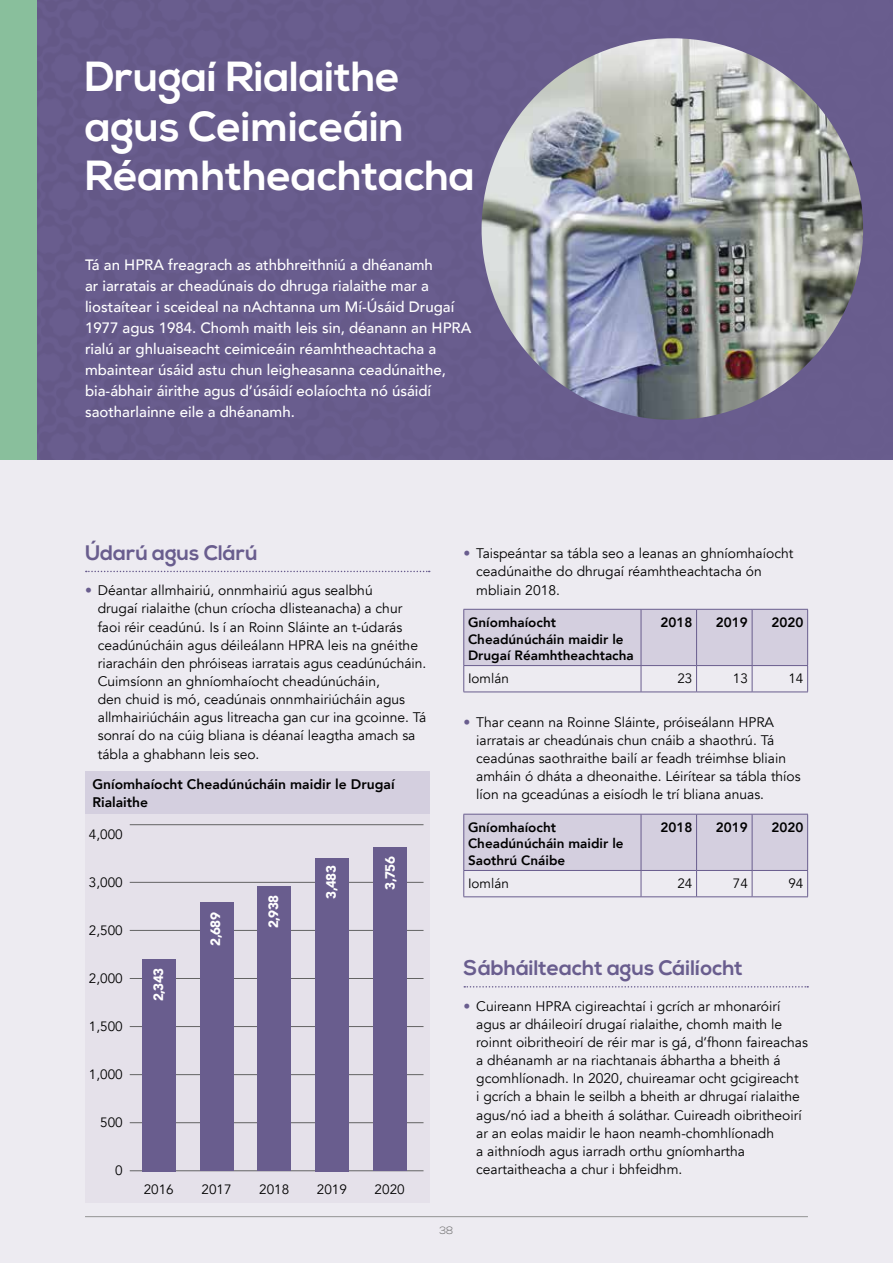
<style>
.page{position:relative;width:893px;height:1263px;background:#edebf1}
.page>*{position:absolute;margin:0;border:0;box-sizing:border-box;transform-origin:0 0}
.t1{font:700 42px/49.5px "Nexa";color:#fff}
.t2{font:700 21px "Nexa";color:#695d8e}
.t3{font:500 15px/21px "Avenir";color:#fff}
.t4{font:13.8px/18.1px "Avenir";color:#000}
.t5{font:800 13.8px/18.1px "Avenir";color:#000}
.t6{font:800 13.5px/16.5px "Avenir";color:#000}
.t7{font:13.5px "Avenir";color:#000}
.t8{font:900 13.5px "Avenir";letter-spacing:-.05em;color:#fff}
.t9{font:300 10.5px "Nexa";color:#636363}
.s1{color:#695d8e}
</style>
<div class="page">
<div style="left:35px;top:0;width:858px;height:459px;background:#695d8e"></div>
<div style="left:0;top:0;width:37px;height:459px;background:#89bf9c"></div>
<svg style="left:86px;top:571px;width:344px;height:1px"></svg>
<svg style="left:464px;top:986px;width:344px;height:1px"></svg>
<svg style="left:463px;top:609px;width:345px;height:83px"></svg>
<hr style="left:463px;top:692px;width:178px;height:1px;background:#695d8e">
<hr style="left:641px;top:692px;width:56px;height:1px;background:#695d8e">
<hr style="left:697px;top:692px;width:55px;height:1px;background:#695d8e">
<hr style="left:752px;top:692px;width:56px;height:1px;background:#695d8e">
<svg style="left:463px;top:814px;width:345px;height:82px"></svg>
<hr style="left:463px;top:896px;width:178px;height:1px;background:#695d8e">
<hr style="left:641px;top:896px;width:56px;height:1px;background:#695d8e">
<hr style="left:697px;top:896px;width:55px;height:1px;background:#695d8e">
<hr style="left:752px;top:896px;width:56px;height:1px;background:#695d8e">
<div style="left:85px;top:771px;width:344px;height:432px;background:#e5e1ea"></div>
<div style="left:85px;top:771px;width:344px;height:42px;background:#d4cfdf"></div>
<hr style="left:130px;top:1074px;width:293px;height:1px;background:#636363">
<hr style="left:130px;top:1026px;width:293px;height:1px;background:#636363">
<hr style="left:130px;top:1122px;width:293px;height:1px;background:#636363">
<hr style="left:130px;top:824px;width:293px;height:1px;background:#636363">
<hr style="left:130px;top:930px;width:293px;height:1px;background:#636363">
<hr style="left:130px;top:882px;width:293px;height:1px;background:#636363">
<hr style="left:130px;top:978px;width:293px;height:1px;background:#636363">
<hr style="left:130px;top:1170px;width:293px;height:1px;background:#636363">
<div style="left:315px;top:858px;width:34px;height:313px;background:#695d8e"></div>
<div style="left:373px;top:847px;width:34px;height:324px;background:#695d8e"></div>
<div style="left:142px;top:959px;width:34px;height:212px;background:#695d8e"></div>
<div style="left:200px;top:902px;width:33px;height:269px;background:#695d8e"></div>
<div style="left:257px;top:887px;width:34px;height:284px;background:#695d8e"></div>
<hr style="left:85px;top:1216px;width:723px;height:1px;background:#939393">
<img style="left:482px;top:38px;width:381px;height:382px;border-radius:191px">
<h1 class="t1" style="left:85px;top:53px;width:391px">Drugaí Rialaithe agus Ceimiceáin<br>Réamhtheachtacha</h1>
<p class="t3" style="left:85px;top:254px;width:388px">Tá an HPRA freagrach as athbhreithniú a dhéanamh<br>ar iarratais ar cheadúnais do dhruga rialaithe mar a liostaítear i sceideal na nAchtanna um Mí-Úsáid Drugaí 1977 agus 1984. Chomh maith leis sin, déanann an HPRA rialú ar ghluaiseacht ceimiceáin réamhtheachtacha a mbaintear úsáid astu chun leigheasanna ceadúnaithe, bia-ábhair áirithe agus d’úsáidí eolaíochta nó úsáidí saotharlainne eile a dhéanamh.</p>
<h2 class="t2" style="left:85px;top:541px;width:174px">Údarú agus Clárú</h2>
<p class="t4" style="left:98px;top:582px;width:330px;text-indent:-13px"><span class="s1">•</span> Déantar allmhairiú, onnmhairiú agus sealbhú<br>drugaí rialaithe (chun críocha dlisteanacha) a chur faoi réir ceadúnú. Is í an Roinn Sláinte an t-údarás ceadúnúcháin agus déileálann HPRA leis na gnéithe riaracháin den phróiseas iarratais agus ceadúnúcháin.<br>Cuimsíonn an ghníomhaíocht cheadúnúcháin,<br>den chuid is mó, ceadúnais onnmhairiúcháin agus allmhairiúcháin agus litreacha gan cur ina gcoinne. Tá sonraí do na cúig bliana is déanaí leagtha amach sa tábla a ghabhann leis seo.</p>
<p class="t5" style="left:92px;top:775px;width:304px">Gníomhaíocht Cheadúnúcháin maidir le Drugaí<br>Rialaithe</p>
<p class="t7" style="left:89px;top:826px;width:35px">4,000</p>
<p class="t7" style="left:89px;top:874px;width:35px">3,000</p>
<p class="t7" style="left:89px;top:922px;width:35px">2,500</p>
<p class="t7" style="left:89px;top:970px;width:35px">2,000</p>
<p class="t7" style="left:89px;top:1018px;width:35px">1,500</p>
<p class="t7" style="left:89px;top:1066px;width:35px">1,000</p>
<p class="t7" style="left:100px;top:1114px;width:24px">500</p>
<p class="t7" style="left:115px;top:1162px;width:9px">0</p>
<p class="t8" style="left:147px;top:1001px;width:35px;rotate:-90deg">2,343</p>
<p class="t7" style="left:144px;top:1181px;width:32px">2016</p>
<p class="t8" style="left:204px;top:945px;width:35px;rotate:-90deg">2,689</p>
<p class="t7" style="left:202px;top:1181px;width:32px">2017</p>
<p class="t8" style="left:262px;top:928px;width:35px;rotate:-90deg">2,938</p>
<p class="t8" style="left:319px;top:899px;width:35px;rotate:-90deg">3,483</p>
<p class="t8" style="left:378px;top:890px;width:35px;rotate:-90deg">3,756</p>
<p class="t7" style="left:259px;top:1181px;width:32px">2018</p>
<p class="t7" style="left:317px;top:1181px;width:32px">2019</p>
<p class="t7" style="left:375px;top:1181px;width:32px">2020</p>
<p class="t4" style="left:476px;top:545px;width:319px;text-indent:-13px"><span class="s1">•</span> Taispeántar sa tábla seo a leanas an ghníomhaíocht ceadúnaithe do dhrugaí réamhtheachtacha ón mbliain 2018.</p>
<p class="t6" style="left:468px;top:614px;width:167px">Gníomhaíocht<br>Cheadúnúcháin maidir le<br>Drugaí Réamhtheachtacha</p>
<p class="t6" style="left:660px;top:614px;width:33px">2018</p>
<p class="t6" style="left:716px;top:614px;width:33px">2019</p>
<p class="t6" style="left:771px;top:614px;width:33px">2020</p>
<p class="t7" style="left:468px;top:671px;width:42px">Iomlán</p>
<p class="t7" style="left:677px;top:671px;width:17px">23</p>
<p class="t7" style="left:733px;top:671px;width:17px">13</p>
<p class="t7" style="left:788px;top:671px;width:17px">14</p>
<p class="t4" style="left:476px;top:713px;width:326px;text-indent:-13px"><span class="s1">•</span> Thar ceann na Roinne Sláinte, próiseálann HPRA iarratais ar cheadúnais chun cnáib a shaothrú. Tá ceadúnas saothraithe bailí ar feadh tréimhse bliain amháin ó dháta a dheonaithe. Léirítear sa tábla thíos líon na gceadúnas a eisíodh le trí bliana anuas.</p>
<p class="t6" style="left:468px;top:819px;width:157px">Gníomhaíocht<br>Cheadúnúcháin maidir le<br>Saothrú Cnáibe</p>
<p class="t6" style="left:660px;top:819px;width:33px">2018</p>
<p class="t6" style="left:716px;top:819px;width:33px">2019</p>
<p class="t6" style="left:771px;top:819px;width:33px">2020</p>
<p class="t7" style="left:468px;top:875px;width:42px">Iomlán</p>
<p class="t7" style="left:677px;top:875px;width:17px">24</p>
<p class="t7" style="left:733px;top:875px;width:17px">74</p>
<p class="t7" style="left:788px;top:875px;width:17px">94</p>
<h2 class="t2" style="left:463px;top:956px;width:281px">Sábháilteacht agus Cáilíocht</h2>
<p class="t4" style="left:476px;top:997px;width:333px;text-indent:-13px"><span class="s1">•</span> Cuireann HPRA cigireachtaí i gcrích ar mhonaróirí agus ar dháileoirí drugaí rialaithe, chomh maith le roinnt oibritheoirí de réir mar is gá, d’fhonn faireachas a dhéanamh ar na riachtanais ábhartha a bheith á gcomhlíonadh. In 2020, chuireamar ocht gcigireacht<br>i gcrích a bhain le seilbh a bheith ar dhrugaí rialaithe agus/nó iad a bheith á soláthar. Cuireadh oibritheoirí ar an eolas maidir le haon neamh-chomhlíonadh<br>a aithníodh agus iarradh orthu gníomhartha ceartaitheacha a chur i bhfeidhm.</p>
<p class="t9" style="left:440px;top:1225px;width:15px">38</p>
</div>
